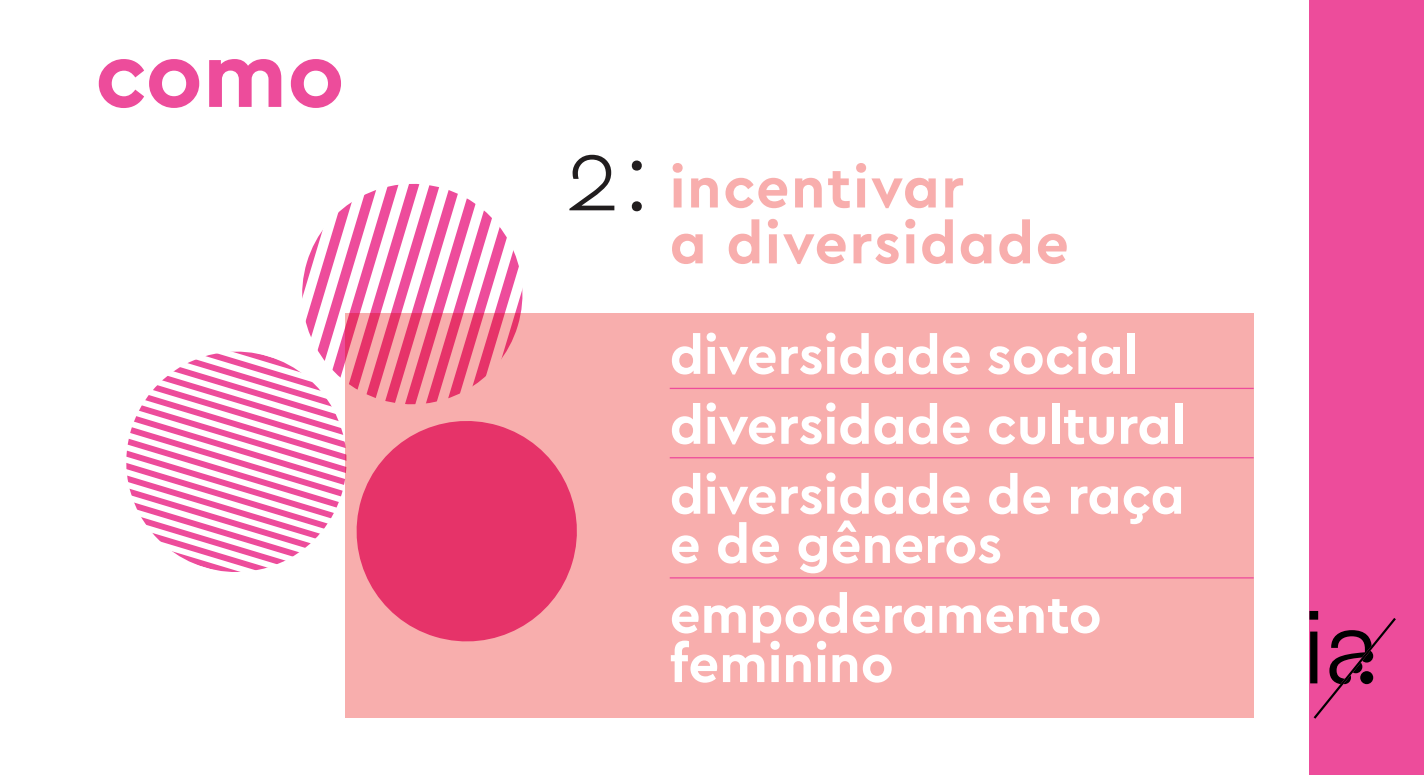
<style>
.page{position:relative;width:1424px;height:775px;background:#fff}
.page>*{position:absolute;margin:0;border:0;box-sizing:border-box;transform-origin:0 0}
.t1{font:300 102.38px "Cera Pro";color:#211d1e}
.t2{font:700 94.5px "Cera Pro";color:#ed4c9b}
.t3{font:700 58.62px/55.8px "Cera Pro";letter-spacing:.03em;color:#f8aead}
.t4{font:700 54.43px/69.8px "Cera Pro";color:#fff}
</style>
<div class="page">
<div style="left:346px;top:313px;width:907px;height:404px;background:#f8aead"></div>
<hr style="left:670px;top:387px;width:583px;height:2px;background:#ed4c9b">
<hr style="left:670px;top:457px;width:583px;height:1px;background:#ed4c9b">
<hr style="left:670px;top:577px;width:583px;height:1px;background:#ed4c9b">
<svg style="left:126px;top:183px;width:397px;height:401px"></svg>
<svg style="left:357px;top:421px;width:220px;height:220px;fill:#e63369"></svg>
<div style="left:1309px;top:0;width:115px;height:774px;background:#ed4c9b"></div>
<svg style="left:1309px;top:611px;width:87px;height:107px"></svg>
<h2 class="t2" style="left:95px;top:12px;width:251px">como</h2>
<h1 class="t1" style="left:564px;top:108px;width:88px">2:</h1>
<p class="t3" style="left:670px;top:157px;width:401px">incentivar<br>a diversidade</p>
<p class="t4" style="left:670px;top:318px;width:518px">diversidade social diversidade cultural diversidade de raça</p>
<p class="t4" style="left:670px;top:507px;width:433px">e de gêneros empoderamento</p>
<p class="t4" style="left:670px;top:626px;width:225px">feminino</p>
</div>
